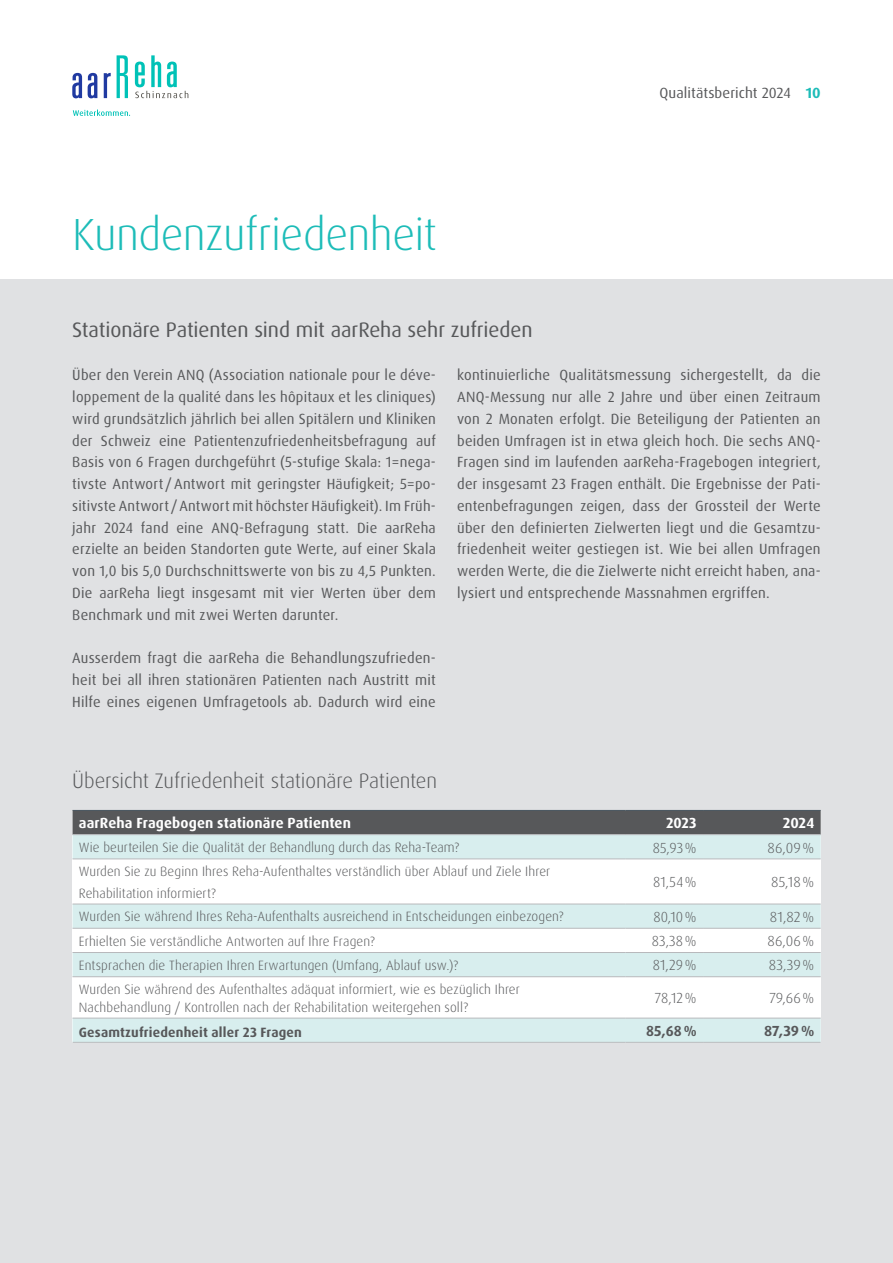
<style>
.page{position:relative;width:893px;height:1263px;background:#fff}
.page>*{position:absolute;margin:0;border:0;box-sizing:border-box;transform-origin:0 0}
.t1{font:300 45px "Dax Pro";letter-spacing:-.01em;color:#1dbcb8}
.t2{font:21px "Dax Pro";letter-spacing:-.005em;color:#57585a}
.t3{font:300 21px "Dax Pro";letter-spacing:-.01em;color:#57585a}
.t4{font:14.85px/21.8px "Dax Pro";letter-spacing:.015em;color:#57585a;text-align:justify}
.t5{font:300 14.7px "Dax Pro";letter-spacing:.01em;color:#57585a}
.t6{font:700 14.7px "Dax Pro";letter-spacing:.01em;color:#fff}
.t7{font:700 14.7px "Dax Pro";letter-spacing:.01em;color:#57585a}
.t8{font:300 13.5px/21.8px "Dax Pro";letter-spacing:.01em;color:#57585a}
.t9{font:700 13.5px "Dax Pro";letter-spacing:.015em;color:#57585a}
.s1{font-weight:700;color:#1dbcb8}
</style>
<div class="page">
<div style="left:0;top:279px;width:893px;height:984px;background:#e0e1e3"></div>
<svg style="left:73px;top:110px;width:57px;height:6px"></svg>
<svg style="left:72px;top:73px;width:10px;height:25px"></svg>
<svg style="left:88px;top:73px;width:9px;height:25px"></svg>
<svg style="left:104px;top:73px;width:7px;height:25px"></svg>
<svg style="left:117px;top:55px;width:11px;height:43px"></svg>
<svg style="left:135px;top:55px;width:53px;height:43px"></svg>
<div style="left:73px;top:811px;width:748px;height:23px;background:#57585a"></div>
<svg style="left:73px;top:835px;width:748px;height:207px;fill:#fff"></svg>
<hr style="left:73px;top:810px;width:552px;height:1px;background:#48555e">
<hr style="left:625px;top:810px;width:78px;height:1px;background:#48555e">
<hr style="left:703px;top:810px;width:118px;height:1px;background:#48555e">
<hr style="left:73px;top:1018px;width:552px;height:1px;background:#b8b9bc">
<hr style="left:625px;top:1018px;width:78px;height:1px;background:#b8b9bc">
<hr style="left:703px;top:1018px;width:118px;height:1px;background:#b8b9bc">
<hr style="left:73px;top:1042px;width:552px;height:1px;background:#b8b9bc">
<hr style="left:625px;top:1042px;width:78px;height:1px;background:#b8b9bc">
<hr style="left:703px;top:1042px;width:118px;height:1px;background:#b8b9bc">
<hr style="left:73px;top:904px;width:552px;height:1px;background:#b8b9bc">
<hr style="left:625px;top:904px;width:78px;height:1px;background:#b8b9bc">
<hr style="left:703px;top:904px;width:118px;height:1px;background:#b8b9bc">
<hr style="left:73px;top:928px;width:552px;height:1px;background:#b8b9bc">
<hr style="left:625px;top:928px;width:78px;height:1px;background:#b8b9bc">
<hr style="left:703px;top:928px;width:118px;height:1px;background:#b8b9bc">
<hr style="left:73px;top:834px;width:552px;height:1px;background:#b8b9bc">
<hr style="left:73px;top:952px;width:552px;height:1px;background:#b8b9bc">
<hr style="left:625px;top:834px;width:78px;height:1px;background:#b8b9bc">
<hr style="left:703px;top:834px;width:118px;height:1px;background:#b8b9bc">
<hr style="left:625px;top:952px;width:78px;height:1px;background:#b8b9bc">
<hr style="left:703px;top:952px;width:118px;height:1px;background:#b8b9bc">
<hr style="left:73px;top:859px;width:552px;height:1px;background:#b8b9bc">
<hr style="left:73px;top:976px;width:552px;height:1px;background:#b8b9bc">
<hr style="left:625px;top:859px;width:78px;height:1px;background:#b8b9bc">
<hr style="left:703px;top:859px;width:118px;height:1px;background:#b8b9bc">
<hr style="left:625px;top:976px;width:78px;height:1px;background:#b8b9bc">
<hr style="left:703px;top:976px;width:118px;height:1px;background:#b8b9bc">
<h1 class="t1" style="left:72px;top:205px;width:366px">Kundenzufriedenheit</h1>
<p class="t4" style="left:659px;top:82px;width:163px">Qualitätsbericht 2024 <span class="s1">10</span></p>
<h2 class="t2" style="left:72px;top:316px;width:462px">Stationäre Patienten sind mit aarReha sehr zufrieden</h2>
<p class="t4" style="left:72px;top:364px;width:365px">Über den Verein ANQ (Association nationale pour le déve&shy;loppement de la qualité dans les hôpitaux et les cliniques) wird grundsätzlich jährlich bei allen Spitälern und Kliniken der Schweiz eine Patientenzufriedenheitsbefragung auf Basis von 6 Fragen durchgeführt (5-stufige Skala: 1=nega&shy;tivste Antwort /Antwort mit geringster Häufigkeit; 5=po&shy;sitivste Antwort /Antwort mit höchster Häufigkeit). Im Früh&shy;jahr 2024 fand eine ANQ-Befragung statt. Die aarReha erzielte an beiden Standorten gute Werte, auf einer Skala von 1,0 bis 5,0 Durchschnittswerte von bis zu 4,5 Punkten.<br>Die aarReha liegt insgesamt mit vier Werten über dem Benchmark und mit zwei Werten darunter.</p>
<p class="t4" style="left:72px;top:647px;width:365px">Ausserdem fragt die aarReha die Behandlungszufrieden&shy;heit bei all ihren stationären Patienten nach Austritt mit Hilfe eines eigenen Umfragetools ab. Dadurch wird eine</p>
<p class="t4" style="left:457px;top:364px;width:365px">kontinuierliche Qualitätsmessung sichergestellt, da die ANQ-Messung nur alle 2 Jahre und über einen Zeitraum von 2 Monaten erfolgt. Die Beteiligung der Patienten an beiden Umfragen ist in etwa gleich hoch. Die sechs ANQ-Fragen sind im laufenden aarReha-Fragebogen integriert, der insgesamt 23 Fragen enthält. Die Ergebnisse der Pati&shy;entenbefragungen zeigen, dass der Grossteil der Werte über den definierten Zielwerten liegt und die Gesamtzu&shy;friedenheit weiter gestiegen ist. Wie bei allen Umfragen werden Werte, die die Zielwerte nicht erreicht haben, ana&shy;lysiert und entsprechende Massnahmen ergriffen.</p>
<h2 class="t3" style="left:72px;top:767px;width:366px">Übersicht Zufriedenheit stationäre Patienten</h2>
<p class="t6" style="left:79px;top:814px;width:274px">aarReha Fragebogen stationäre Patienten</p>
<p class="t6" style="left:666px;top:814px;width:32px">2023</p>
<p class="t6" style="left:783px;top:814px;width:33px">2024</p>
<p class="t8" style="left:79px;top:836px;width:382px">Wie beurteilen Sie die Qualität der Behandlung durch das Reha-Team?</p>
<p class="t5" style="left:653px;top:838px;width:45px">85,93%</p>
<p class="t5" style="left:767px;top:838px;width:48px">86,09%</p>
<p class="t8" style="left:79px;top:860px;width:473px">Wurden Sie zu Beginn Ihres Reha-Aufenthaltes verständlich über Ablauf und Ziele Ihrer<br>Rehabilitation informiert?</p>
<p class="t5" style="left:653px;top:873px;width:45px">81,54%</p>
<p class="t5" style="left:771px;top:873px;width:45px">85,18%</p>
<p class="t8" style="left:79px;top:906px;width:486px">Wurden Sie während Ihres Reha-Aufenthalts ausreichend in Entscheidungen einbezogen?</p>
<p class="t5" style="left:653px;top:907px;width:45px">80,10%</p>
<p class="t5" style="left:770px;top:907px;width:46px">81,82%</p>
<p class="t8" style="left:79px;top:930px;width:297px">Erhielten Sie verständliche Antworten auf Ihre Fragen?</p>
<p class="t5" style="left:652px;top:931px;width:46px">83,38%</p>
<p class="t5" style="left:767px;top:931px;width:48px">86,06%</p>
<p class="t8" style="left:79px;top:954px;width:381px">Entsprachen die Therapien Ihren Erwartungen (Umfang, Ablauf usw.)?</p>
<p class="t5" style="left:653px;top:956px;width:45px">81,29%</p>
<p class="t5" style="left:769px;top:956px;width:47px">83,39%</p>
<p class="t8" style="left:79px;top:980px;width:442px;line-height:18px">Wurden Sie während des Aufenthaltes adäquat informiert, wie es bezüglich Ihrer<br>Nachbehandlung / Kontrollen nach der Rehabilitation weitergehen soll?</p>
<p class="t5" style="left:655px;top:988px;width:43px">78,12%</p>
<p class="t5" style="left:769px;top:988px;width:46px">79,66%</p>
<p class="t9" style="left:79px;top:1023px;width:225px">Gesamtzufriedenheit aller 23 Fragen</p>
<p class="t7" style="left:646px;top:1021px;width:52px">85,68%</p>
<p class="t7" style="left:764px;top:1021px;width:52px">87,39%</p>
</div>
